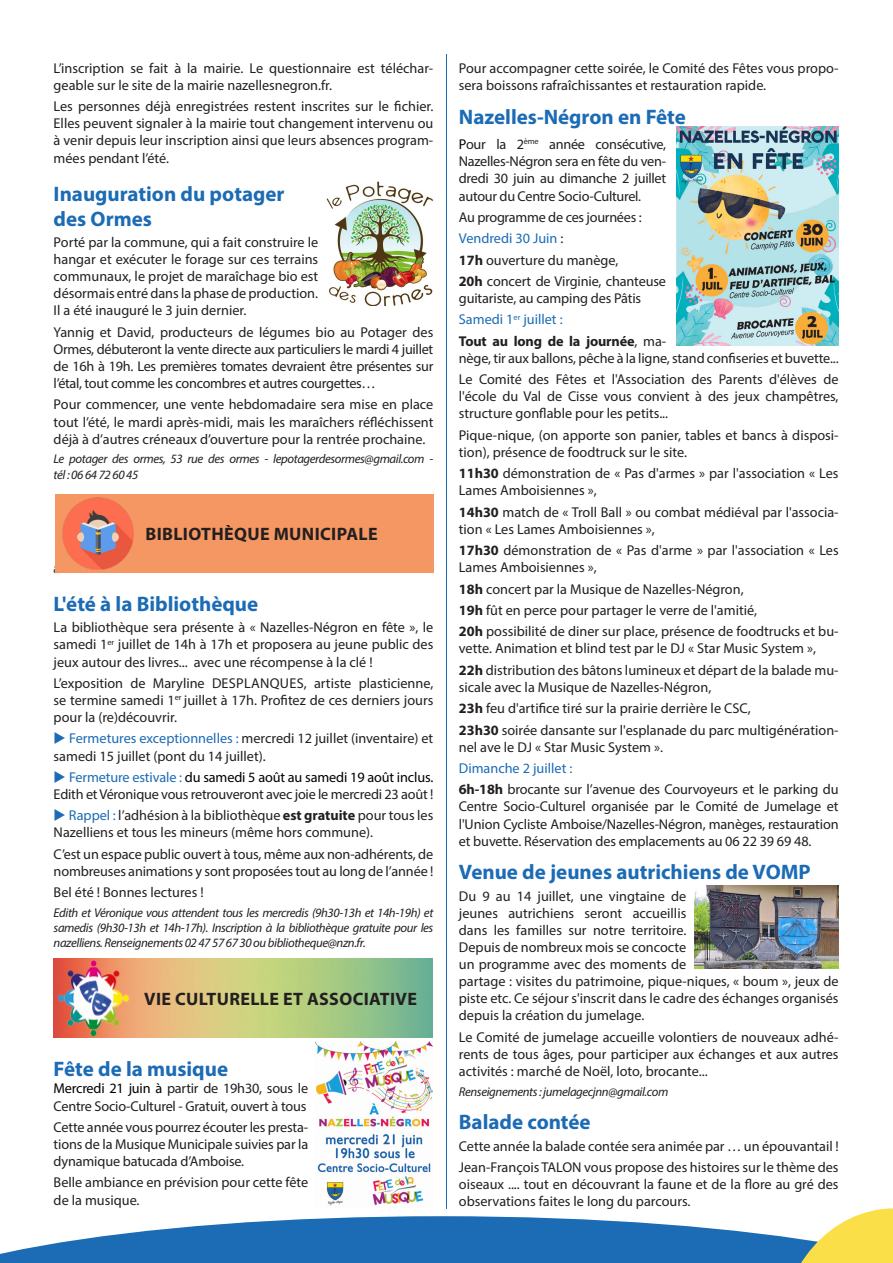
<style>
.page{position:relative;width:893px;height:1263px;background:#fff}
.page>*{position:absolute;margin:0;border:0;box-sizing:border-box;transform-origin:0 0}
.Titre_bleu{font:700 21px/25.2px "Myriad Pro";color:#1b6bb5}
.Titre_rubrique{font:700 18px "Myriad Pro";letter-spacing:.02em;color:#231f20}
.Texte{font:14.25px/17.1px "Myriad Pro";color:#231f20}
.Titre_bleu-2{font:14.25px/17.1px "Myriad Pro";letter-spacing:-.02em;color:#231f20}
.t1{font:14.25px "Myriad Pro";letter-spacing:-.01em;color:#000}
.Texte-2{font:14.25px "Myriad Pro";color:#1b6bb5}
.Texte-3{font:14.25px "Myriad Pro";letter-spacing:-.02em;color:#231f20}
.Info_italique{font:italic 12.75px/15.3px "Myriad Pro";letter-spacing:-.03em;color:#231f20}
.s1{color:#1b6bb5}
.s2{font-weight:700}
.s3{color:#000}
.s4{color:#231f20}
</style>
<div class="page">
<div style="left:55px;top:494px;width:378px;height:79px;background:#f59762"></div>
<img style="left:63px;top:497px;width:71px;height:72px">
<img style="left:54px;top:958px;width:378px;height:79px">
<hr style="left:446px;top:54px;width:1px;height:1155px;background:#1b6bb5">
<svg style="left:0;top:1208px;width:893px;height:55px"></svg>
<img style="left:677px;top:127px;width:162px;height:218px">
<img style="left:695px;top:885px;width:144px;height:84px">
<img style="left:327px;top:182px;width:106px;height:124px">
<img style="left:315px;top:1042px;width:118px;height:164px">
<p class="Texte" style="left:54px;top:59px;width:381px">L’inscription se fait à la mairie. Le questionnaire est téléchar&shy;geable sur le site de la mairie nazellesnegron.fr.</p>
<p class="Texte" style="left:54px;top:98px;width:381px;text-align:justify">Les personnes déjà enregistrées restent inscrites sur le fichier.<br>Elles peuvent signaler à la mairie tout changement intervenu ou à venir depuis leur inscription ainsi que leurs absences program&shy;mées pendant l’été.</p>
<p class="Titre_bleu" style="left:54px;top:180px;width:232px">Inauguration du potager des Ormes</p>
<p class="Texte" style="left:54px;top:233px;width:266px;text-align:justify">Porté par la commune, qui a fait construire le hangar et exécuter le forage sur ces terrains communaux, le projet de maraîchage bio est désormais entré dans la phase de production.<br>Il a été inauguré le 3 juin dernier.</p>
<p class="Texte" style="left:54px;top:323px;width:381px;text-align:justify">Yannig et David, producteurs de légumes bio au Potager des Ormes, débuteront la vente directe aux particuliers le mardi 4 juillet de 16h à 19h. Les premières tomates devraient être présentes sur l’étal, tout comme les concombres et autres courgettes…</p>
<p class="Texte" style="left:54px;top:396px;width:381px;text-align:justify">Pour commencer, une vente hebdomadaire sera mise en place tout l’été, le mardi après-midi, mais les maraîchers réfléchissent déjà à d’autres créneaux d’ouverture pour la rentrée prochaine.</p>
<p class="Info_italique" style="left:54px;top:451px;width:381px">Le potager des ormes, 53 rue des ormes - lepotagerdesormes@gmail.com - tél : 06 64 72 60 45</p>
<p class="Titre_rubrique" style="left:145px;top:522px;width:234px">BIBLIOTHÈQUE MUNICIPALE</p>
<p class="Titre_bleu" style="left:54px;top:591px;width:206px">L'été à la Bibliothèque</p>
<p class="Texte" style="left:54px;top:619px;width:381px;text-align:justify">La bibliothèque sera présente à « Nazelles-Négron en fête », le samedi 1<sup>er</sup> juillet de 14h à 17h et proposera au jeune public des jeux autour des livres... avec une récompense à la clé !</p>
<p class="Texte" style="left:54px;top:674px;width:381px;text-align:justify">L’exposition de Maryline DESPLANQUES, artiste plasticienne, se termine samedi 1<sup>er</sup> juillet à 17h. Profitez de ces derniers jours pour la (re)découvrir.</p>
<p class="Texte" style="left:54px;top:730px;width:381px;text-indent:16px"><span class="s1">Fermetures exceptionnelles :</span> mercredi 12 juillet (inventaire) et samedi 15 juillet (pont du 14 juillet).</p>
<p class="t1" style="left:69px;top:768px;width:366px"><span class="s1">Fermeture estivale :</span> du samedi 5 août au samedi 19 août inclus.</p>
<p class="Texte" style="left:54px;top:785px;width:381px">Edith et Véronique vous retrouveront avec joie le mercredi 23 août !</p>
<p class="Texte" style="left:54px;top:807px;width:381px;text-indent:15px"><span class="s1">Rappel :</span> l’adhésion à la bibliothèque <span class="s2">est gratuite</span> pour tous les<br>Nazelliens et tous les mineurs (même hors commune).</p>
<p class="Texte" style="left:54px;top:845px;width:381px">C’est un espace public ouvert à tous, même aux non-adhérents, de nombreuses animations y sont proposées tout au long de l’année !</p>
<p class="Texte" style="left:54px;top:884px;width:151px">Bel été ! Bonnes lectures !</p>
<p class="Info_italique" style="left:54px;top:905px;width:381px;text-align:justify">Edith et Véronique vous attendent tous les mercredis (9h30-13h et 14h-19h) et samedis (9h30-13h et 14h-17h). Inscription à la bibliothèque gratuite pour les nazelliens. Renseignements 02 47 57 67 30 ou bibliotheque@nzn.fr.</p>
<p class="Titre_rubrique" style="left:144px;top:987px;width:274px">VIE CULTURELLE ET ASSOCIATIVE</p>
<p class="Titre_bleu" style="left:54px;top:1056px;width:176px">Fête de la musique</p>
<p class="Titre_bleu-2" style="left:54px;top:1080px;width:256px"><span class="s3">Mercredi 21 juin à</span> partir de 19h30, sous le<br>Centre Socio-Culturel - Gratuit, ouvert à tous</p>
<p class="Texte" style="left:54px;top:1118px;width:256px;text-align:justify">Cette année vous pourrez écouter les presta&shy;tions de la Musique Municipale suivies par la dynamique batucada d’Amboise.</p>
<p class="Texte" style="left:54px;top:1174px;width:256px">Belle ambiance en prévision pour cette fête de la musique.</p>
<p class="Texte" style="left:459px;top:59px;width:381px">Pour accompagner cette soirée, le Comité des Fêtes vous propo&shy;sera boissons rafraîchissantes et restauration rapide.</p>
<p class="Titre_bleu" style="left:459px;top:103px;width:229px">Nazelles-Négron en Fête</p>
<p class="Titre_bleu-2" style="left:459px;top:136px;width:209px;text-align:justify"><span class="s3">P</span>our la 2<sup>ème</sup> année consécutive, Nazelles-Négron sera en fête du ven&shy;dredi 30 juin au dimanche 2 juillet autour du Centre Socio-Culturel.</p>
<p class="Texte-3" style="left:459px;top:208px;width:184px">Au programme de ces journées :</p>
<p class="Texte-2" style="left:459px;top:230px;width:106px">Vendredi 30 Juin <span class="s4">:</span></p>
<p class="Texte" style="left:459px;top:251px;width:161px"><span class="s2">17h</span> ouverture du manège,</p>
<p class="Texte" style="left:459px;top:272px;width:209px"><span class="s2">20h</span> concert de Virginie, chanteuse guitariste, au camping des Pâtis</p>
<p class="Texte-2" style="left:459px;top:311px;width:105px">Samedi 1<sup>er</sup> juillet :</p>
<p class="Texte" style="left:459px;top:332px;width:381px"><span class="s2">Tout au long de la journée</span>, ma-<br>nège, tir aux ballons, pêche à la ligne, stand confiseries et buvette...</p>
<p class="Texte" style="left:459px;top:371px;width:381px;text-align:justify">Le Comité des Fêtes et l'Association des Parents d'élèves de l'école du Val de Cisse vous convient à des jeux champêtres, structure gonflable pour les petits...</p>
<p class="Texte" style="left:459px;top:426px;width:381px">Pique-nique, (on apporte son panier, tables et bancs à disposi&shy;tion), présence de foodtruck sur le site.</p>
<p class="Texte" style="left:459px;top:465px;width:381px"><span class="s2">11h30</span> démonstration de « Pas d'armes » par l'association « Les<br>Lames Amboisiennes »,</p>
<p class="Texte" style="left:459px;top:503px;width:381px"><span class="s2">14h30</span> match de « Troll Ball » ou combat médiéval par l'associa&shy;tion « Les Lames Amboisiennes »,</p>
<p class="Texte" style="left:459px;top:541px;width:381px"><span class="s2">17h30</span> démonstration de « Pas d'arme » par l'association « Les<br>Lames Amboisiennes »,</p>
<p class="Texte" style="left:459px;top:580px;width:286px"><span class="s2">18h</span> concert par la Musique de Nazelles-Négron,</p>
<p class="Texte" style="left:459px;top:601px;width:300px"><span class="s2">19h</span> fût en perce pour partager le verre de l'amitié,</p>
<p class="Texte" style="left:459px;top:623px;width:381px"><span class="s2">20h</span> possibilité de diner sur place, présence de foodtrucks et bu&shy;vette. Animation et blind test par le DJ « Star Music System »,</p>
<p class="Texte" style="left:459px;top:661px;width:381px"><span class="s2">22h</span> distribution des bâtons lumineux et départ de la balade mu&shy;sicale avec la Musique de Nazelles-Négron,</p>
<p class="Texte" style="left:459px;top:700px;width:293px"><span class="s2">23h</span> feu d'artifice tiré sur la prairie derrière le CSC,</p>
<p class="Texte" style="left:459px;top:721px;width:381px"><span class="s2">23h30</span> soirée dansante sur l'esplanade du parc multigénération&shy;nel ave le DJ « Star Music System ».</p>
<p class="Texte-2" style="left:459px;top:759px;width:115px">Dimanche 2 juillet :</p>
<p class="Texte" style="left:459px;top:781px;width:381px;text-align:justify"><span class="s2">6h-18h</span> brocante sur l’avenue des Courvoyeurs et le parking du Centre Socio-Culturel organisée par le Comité de Jumelage et l'Union Cycliste Amboise/Nazelles-Négron, manèges, restauration et buvette. Réservation des emplacements au 06 22 39 69 48.</p>
<p class="Titre_bleu" style="left:459px;top:859px;width:353px">Venue de jeunes autrichiens de VOMP</p>
<p class="Texte" style="left:459px;top:887px;width:381px">Du 9 au 14 juillet, une vingtaine de<br>jeunes autrichiens seront accueillis<br>dans les familles sur notre territoire.<br>Depuis de nombreux mois se concocte<br>un programme avec des moments de<br>partage : visites du patrimoine, pique-niques, « boum », jeux de piste etc. Ce séjour s'inscrit dans le cadre des échanges organisés depuis la création du jumelage.</p>
<p class="Texte" style="left:459px;top:1028px;width:381px;text-align:justify">Le Comité de jumelage accueille volontiers de nouveaux adhé&shy;rents de tous âges, pour participer aux échanges et aux autres activités : marché de Noël, loto, brocante...</p>
<p class="Info_italique" style="left:459px;top:1083px;width:211px">Renseignements : jumelagecjnn@gmail.com</p>
<p class="Titre_bleu" style="left:459px;top:1109px;width:133px">Balade contée</p>
<p class="Texte" style="left:459px;top:1137px;width:381px">Cette année la balade contée sera animée par … un épouvantail !</p>
<p class="Texte" style="left:459px;top:1158px;width:381px;text-align:justify">Jean-François TALON vous propose des histoires sur le thème des oiseaux .... tout en découvrant la faune et de la flore au gré des observations faites le long du parcours.</p>
</div>
